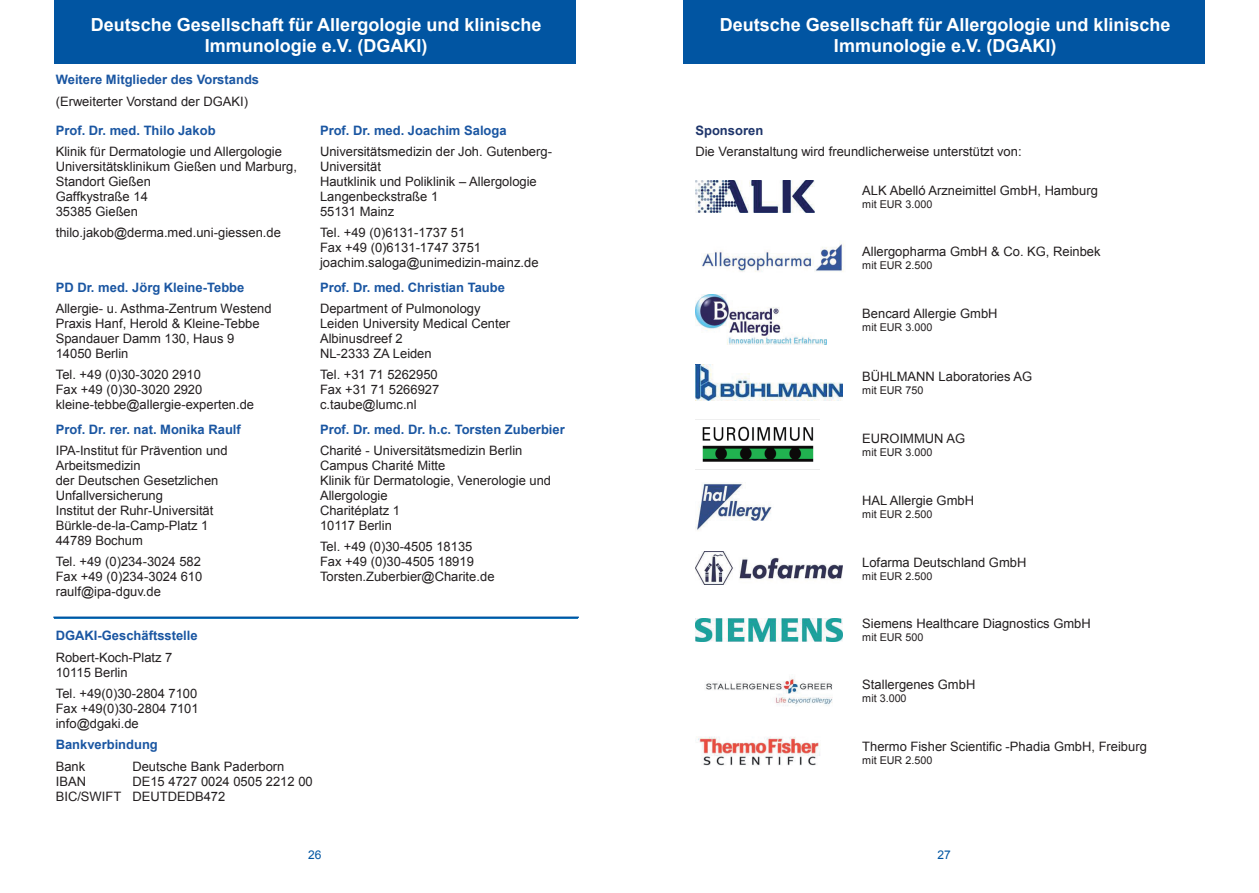
<style>
.page{position:relative;width:1259px;height:893px;background:#fff}
.page>*{position:absolute;margin:0;border:0;box-sizing:border-box;transform-origin:0 0}
.t1{font:700 18px/21px "Arial";color:#fff;text-align:center}
.t2{font:700 15.15px "Arial";color:#fff}
.t3{font:12.9px/14.9px "Arial";color:#231f20}
.t4{font:700 12.9px "Arial";color:#1a56a2}
.t5{font:700 12.9px "Arial";color:#1e356b}
.t6{font:12px "Arial";color:#0155a2}
.t7{font:10.8px "Arial";color:#231f20}
.s1{font-style:inherit}
</style>
<div class="page">
<div style="left:54px;top:0;width:521px;height:64px;background:#0155a2"></div>
<div style="left:683px;top:0;width:522px;height:64px;background:#0155a2"></div>
<hr style="left:54px;top:618px;width:524px;height:1px;background:#1378bd">
<hr style="left:53px;top:616px;width:526px;height:2px;background:#0155a2">
<img style="left:695px;top:180px;width:119px;height:33px">
<img style="left:701px;top:243px;width:143px;height:29px">
<img style="left:695px;top:295px;width:131px;height:50px">
<img style="left:695px;top:364px;width:148px;height:36px">
<img style="left:695px;top:419px;width:125px;height:51px">
<img style="left:695px;top:483px;width:77px;height:47px">
<img style="left:695px;top:552px;width:148px;height:33px">
<img style="left:695px;top:618px;width:147px;height:23px">
<img style="left:706px;top:677px;width:127px;height:29px">
<img style="left:695px;top:736px;width:125px;height:30px">
<p class="t2" style="left:223px;top:15px;width:188px">Immunologie e.V. (DGAKI)</p>
<h1 class="t1" style="left:91px;top:14px;width:452px">Deutsche Gesellschaft für Allergologie und klinische<br>Immunologie e.V. (DGAKI)</h1>
<p class="t4" style="left:56px;top:72px;width:205px">Weitere Mitglieder des Vorstands</p>
<p class="t3" style="left:56px;top:94px;width:194px">(Erweiterter Vorstand der DGAKI)</p>
<p class="t4" style="left:56px;top:123px;width:161px">Prof. Dr. med. Thilo Jakob</p>
<p class="t3" style="left:56px;top:145px;width:243px">Klinik für Dermatologie und Allergologie<br>Universitätsklinikum Gießen und Marburg,<br>Standort Gießen<br>Gaffkystraße 14<br>35385 Gießen</p>
<p class="t3" style="left:56px;top:226px;width:227px">thilo.jakob@derma.med.uni-giessen.de</p>
<p class="t4" style="left:56px;top:280px;width:190px">PD Dr. med. Jörg Kleine-Tebbe</p>
<p class="t3" style="left:56px;top:301px;width:217px">Allergie- u. Asthma-Zentrum Westend<br>Praxis Hanf, Herold &amp; Kleine-Tebbe<br>Spandauer Damm 130, Haus 9<br>14050 Berlin</p>
<p class="t3" style="left:56px;top:367px;width:200px">Tel. +49 (0)30-3020 2910<br>Fax +49 (0)30-3020 2920 kleine-tebbe@allergie-experten.de</p>
<p class="t4" style="left:56px;top:422px;width:187px">Prof. Dr. rer. nat. Monika Raulf</p>
<p class="t3" style="left:56px;top:443px;width:173px">IPA-Institut für Prävention und<br>Arbeitsmedizin<br>der Deutschen Gesetzlichen<br>Unfallversicherung<br>Institut der Ruhr-Universität<br>Bürkle-de-la-Camp-Platz 1<br>44789 Bochum</p>
<p class="t3" style="left:56px;top:554px;width:148px;text-align:justify">Tel. +49 (0)234-3024 582<br>Fax +49 (0)234-3024 610 raulf@ipa-dguv.de</p>
<p class="t4" style="left:320px;top:123px;width:188px">Prof. Dr. med. Joachim Saloga</p>
<p class="t3" style="left:320px;top:145px;width:234px">Universitätsmedizin der Joh. Gutenberg-<br>Universität<br>Hautklinik und Poliklinik <span class="s1">–</span> Allergologie<br>Langenbeckstraße 1<br>55131 Mainz</p>
<p class="t3" style="left:320px;top:226px;width:220px">Tel. +49 (0)6131-1737 51<br>Fax +49 (0)6131-1747 3751 joachim.saloga@unimedizin-mainz.de</p>
<p class="t4" style="left:320px;top:280px;width:186px">Prof. Dr. med. Christian Taube</p>
<p class="t3" style="left:320px;top:301px;width:192px">Department of Pulmonology<br>Leiden University Medical Center<br>Albinusdreef 2<br>NL-2333 ZA Leiden</p>
<p class="t3" style="left:320px;top:367px;width:121px;text-align:justify">Tel. +31 71 5262950<br>Fax +31 71 5266927 c.taube@lumc.nl</p>
<p class="t4" style="left:320px;top:422px;width:246px">Prof. Dr. med. Dr. h.c. Torsten Zuberbier</p>
<p class="t3" style="left:320px;top:443px;width:233px">Charité - Universitätsmedizin Berlin<br>Campus Charité Mitte<br>Klinik für Dermatologie, Venerologie und<br>Allergologie<br>Charitéplatz 1<br>10117 Berlin</p>
<p class="t3" style="left:320px;top:539px;width:176px">Tel. +49 (0)30-4505 18135<br>Fax +49 (0)30-4505 18919<br>Torsten.Zuberbier@Charite.de</p>
<p class="t4" style="left:56px;top:629px;width:143px">DGAKI-Geschäftsstelle</p>
<p class="t3" style="left:56px;top:650px;width:118px">Robert-Koch-Platz 7<br>10115 Berlin</p>
<p class="t3" style="left:56px;top:686px;width:145px;text-align:justify">Tel. +49(0)30-2804 7100<br>Fax +49(0)30-2804 7101 info@dgaki.de</p>
<p class="t4" style="left:56px;top:738px;width:104px">Bankverbindung</p>
<p class="t3" style="left:56px;top:759px;width:31px">Bank</p>
<p class="t3" style="left:132px;top:759px;width:154px">Deutsche Bank Paderborn</p>
<p class="t3" style="left:56px;top:774px;width:32px">IBAN</p>
<p class="t3" style="left:56px;top:774px;width:258px;text-indent:77px">DE15 4727 0024 0505 2212 00<br>BIC/SWIFT DEUTDEDB472</p>
<h1 class="t1" style="left:720px;top:14px;width:452px">Deutsche Gesellschaft für Allergologie und klinische<br>Immunologie e.V. (DGAKI)</h1>
<p class="t2" style="left:766px;top:45px;width:380px">Deutsche Gesellschaft für Allergologie und klinische</p>
<p class="t5" style="left:695px;top:124px;width:69px">Sponsoren</p>
<p class="t3" style="left:695px;top:145px;width:328px">Die Veranstaltung wird freundlicherweise unterstützt von:</p>
<p class="t3" style="left:862px;top:183px;width:237px">ALK Abelló Arzneimittel GmbH, Hamburg</p>
<p class="t7" style="left:862px;top:198px;width:72px">mit EUR 3.000</p>
<p class="t3" style="left:862px;top:244px;width:240px">Allergopharma GmbH &amp; Co. KG, Reinbek</p>
<p class="t7" style="left:862px;top:259px;width:72px">mit EUR 2.500</p>
<p class="t3" style="left:862px;top:306px;width:137px">Bencard Allergie GmbH</p>
<p class="t7" style="left:862px;top:322px;width:72px">mit EUR 3.000</p>
<p class="t3" style="left:862px;top:369px;width:171px">BÜHLMANN Laboratories AG</p>
<p class="t7" style="left:862px;top:384px;width:63px">mit EUR 750</p>
<p class="t3" style="left:862px;top:431px;width:104px">EUROIMMUN AG</p>
<p class="t7" style="left:862px;top:446px;width:72px">mit EUR 3.000</p>
<p class="t3" style="left:862px;top:493px;width:113px">HAL Allergie GmbH</p>
<p class="t7" style="left:862px;top:508px;width:72px">mit EUR 2.500</p>
<p class="t3" style="left:862px;top:555px;width:166px">Lofarma Deutschland GmbH</p>
<p class="t7" style="left:862px;top:570px;width:72px">mit EUR 2.500</p>
<p class="t3" style="left:862px;top:616px;width:230px">Siemens Healthcare Diagnostics GmbH</p>
<p class="t7" style="left:862px;top:631px;width:63px">mit EUR 500</p>
<p class="t3" style="left:862px;top:677px;width:115px">Stallergenes GmbH</p>
<p class="t7" style="left:862px;top:692px;width:46px">mit 3.000</p>
<p class="t3" style="left:862px;top:739px;width:286px">Thermo Fisher Scientific -Phadia GmbH, Freiburg</p>
<p class="t7" style="left:862px;top:754px;width:72px">mit EUR 2.500</p>
<p class="t6" style="left:308px;top:848px;width:15px">26</p>
<p class="t6" style="left:937px;top:848px;width:15px">27</p>
</div>
